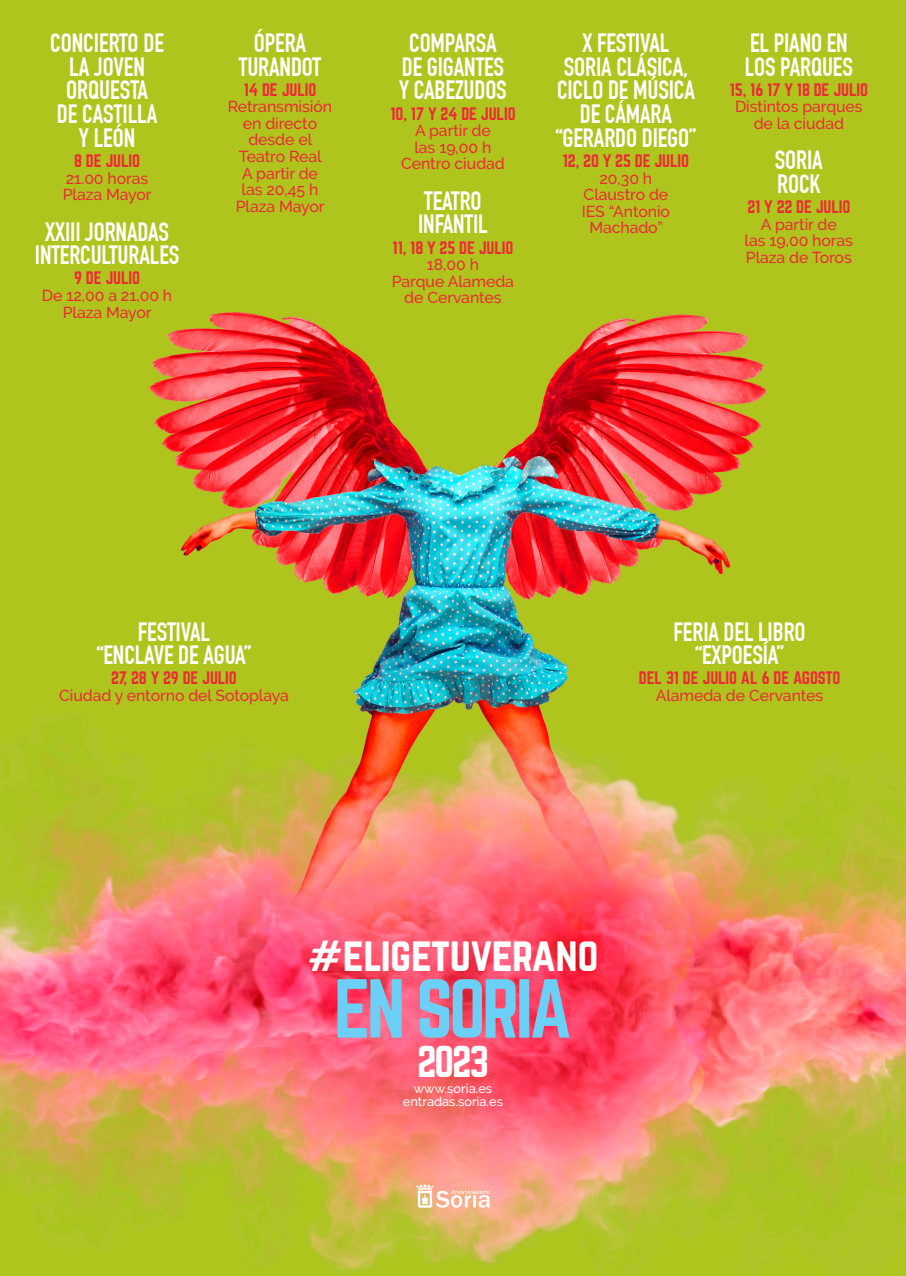
<style>
.page{position:relative;width:906px;height:1276px;background:#fff}
.page>*{position:absolute;margin:0;border:0;box-sizing:border-box;transform-origin:0 0}
.t1{font:73.05px "Norwester";letter-spacing:-.05em;color:#6bcff6}
.t2{font:42.22px "Norwester";letter-spacing:-.01em;color:#fff}
.t3{font:39px "Norwester";color:#fff}
.t4{font:700 25.95px/23.8px "DIN Condensed";letter-spacing:-.005em;color:#fff;text-align:center}
.t5{font:500 15.83px/16.6px "Raleway";letter-spacing:-.005em;color:#ed2a37;text-align:center}
.t6{font:15.83px "Norwester";letter-spacing:-.005em;color:#ed2a37}
.t7{font:500 12.75px "Raleway";color:#fff}
.s1{font-size:38.1px}
</style>
<div class="page">
<img style="left:0;top:0;width:906px;height:1276px">
<p class="t4" style="left:50px;top:31px;width:115px">CONCIERTO DE<br>LA JOVEN<br>ORQUESTA<br>DE CASTILLA</p>
<p class="t4" style="left:79px;top:126px;width:58px">Y LEÓN</p>
<p class="t6" style="left:74px;top:153px;width:67px">8 DE JULIO</p>
<p class="t5" style="left:66px;top:170px;width:84px">21.00 horas</p>
<p class="t5" style="left:63px;top:186px;width:90px">Plaza Mayor</p>
<p class="t4" style="left:35px;top:220px;width:146px">XXIII JORNADAS<br>INTERCULTURALES</p>
<p class="t6" style="left:74px;top:271px;width:67px">9 DE JULIO</p>
<p class="t5" style="left:42px;top:287px;width:132px">De 12,00 a 21,00 h</p>
<p class="t5" style="left:63px;top:304px;width:90px">Plaza Mayor</p>
<p class="t4" style="left:254px;top:31px;width:54px">ÓPERA</p>
<p class="t4" style="left:239px;top:55px;width:84px">TURANDOT</p>
<p class="t6" style="left:244px;top:82px;width:74px">14 DE JULIO</p>
<p class="t5" style="left:228px;top:98px;width:106px">Retransmisión en directo desde el<br>Teatro Real</p>
<p class="t5" style="left:242px;top:165px;width:78px;text-align:left">A partir de las 20,45 h</p>
<p class="t5" style="left:236px;top:198px;width:90px">Plaza Mayor</p>
<p class="t4" style="left:402px;top:31px;width:104px;text-align:left">COMPARSA<br>DE GIGANTES</p>
<p class="t4" style="left:399px;top:79px;width:109px">Y CABEZUDOS</p>
<p class="t6" style="left:390px;top:106px;width:127px">10, 17 Y 24 DE JULIO</p>
<p class="t5" style="left:414px;top:122px;width:78px;text-align:left">A partir de las 19,00 h</p>
<p class="t5" style="left:401px;top:155px;width:105px">Centro ciudad</p>
<p class="t4" style="left:418px;top:189px;width:71px;text-align:left">TEATRO<br>INFANTIL</p>
<p class="t6" style="left:392px;top:240px;width:122px">11, 18 Y 25 DE JULIO</p>
<p class="t5" style="left:427px;top:256px;width:54px">18,00 h</p>
<p class="t5" style="left:392px;top:273px;width:124px">Parque Alameda</p>
<p class="t5" style="left:404px;top:289px;width:99px">de Cervantes</p>
<p class="t4" style="left:555px;top:31px;width:142px">X FESTIVAL<br>SORIA CLÁSICA,<br>CICLO DE MÚSICA<br>DE CÁMARA “GERARDO DIEGO”</p>
<p class="t6" style="left:563px;top:153px;width:128px">12, 20 Y 25 DE JULIO</p>
<p class="t5" style="left:599px;top:170px;width:54px">20,30 h</p>
<p class="t5" style="left:582px;top:186px;width:90px;text-align:left">Claustro de<br>IES “Antonio</p>
<p class="t5" style="left:589px;top:219px;width:75px">Machado”</p>
<p class="t4" style="left:750px;top:31px;width:99px">EL PIANO EN</p>
<p class="t4" style="left:745px;top:55px;width:110px">LOS PARQUES</p>
<p class="t6" style="left:730px;top:82px;width:140px">15, 16 17 Y 18 DE JULIO</p>
<p class="t5" style="left:735px;top:98px;width:129px">Distintos parques de la ciudad</p>
<p class="t4" style="left:775px;top:148px;width:49px">SORIA</p>
<p class="t4" style="left:777px;top:172px;width:45px">ROCK</p>
<p class="t6" style="left:747px;top:199px;width:105px">21 Y 22 DE JULIO</p>
<p class="t5" style="left:744px;top:216px;width:110px">A partir de<br>las 19,00 horas</p>
<p class="t5" style="left:746px;top:249px;width:107px">Plaza de Toros</p>
<p class="t4" style="left:96px;top:620px;width:157px">FESTIVAL “ENCLAVE DE AGUA”</p>
<p class="t6" style="left:111px;top:670px;width:127px">27, 28 Y 29 DE JULIO</p>
<p class="t5" style="left:59px;top:687px;width:231px">Ciudad y entorno del Sotoplaya</p>
<p class="t4" style="left:673px;top:620px;width:134px">FERIA DEL LIBRO</p>
<p class="t4" style="left:695px;top:643px;width:91px">“EXPOESÍA”</p>
<p class="t6" style="left:639px;top:670px;width:203px">DEL 31 DE JULIO AL 6 DE AGOSTO</p>
<p class="t5" style="left:656px;top:687px;width:169px">Alameda de Cervantes</p>
<p class="t2" style="left:307px;top:934px;width:292px"><span class="s1">#</span>eligetuverano</p>
<p class="t1" style="left:334px;top:973px;width:240px">EN SORIA</p>
<p class="t3" style="left:417px;top:1043px;width:73px">2023</p>
<p class="t7" style="left:414px;top:1081px;width:80px">www.soria.es</p>
<p class="t7" style="left:403px;top:1094px;width:102px">entradas.soria.es</p>
</div>
